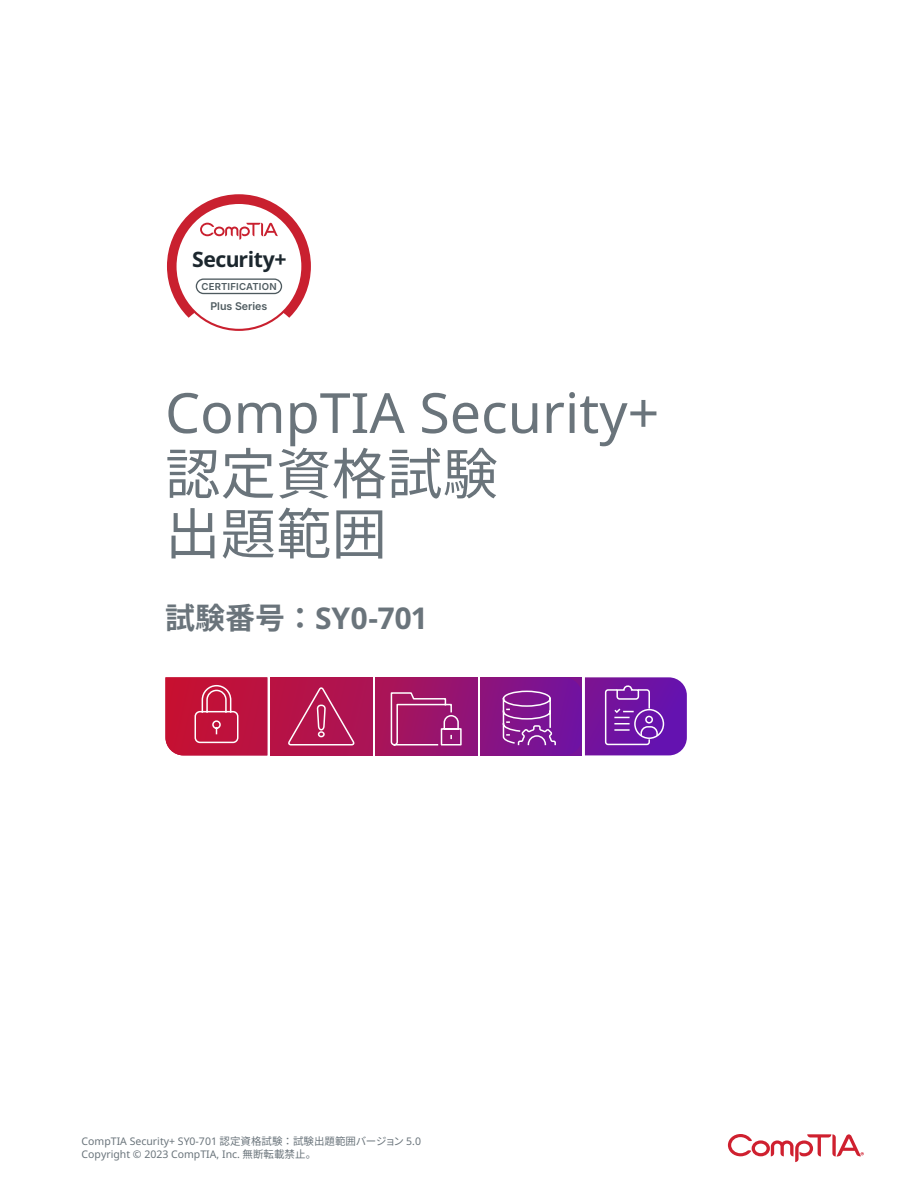
<style>
.page{position:relative;width:918px;height:1188px;background:#fff}
.page>*{position:absolute;margin:0;border:0;box-sizing:border-box;transform-origin:0 0}
.t1{font:55.5px/60.6px "Noto Sans";color:#6a747b}
.t2{font:700 30px "Noto Sans";color:#6a747b}
.t3{font:700 21.3px "Noto Sans";letter-spacing:-.02em;color:#1c272e}
.t4{font:600 10.65px "Inter";color:#4e5a5f}
.t5{font:10.5px/12.6px "Noto Sans";color:#6a747b}
.t6{font:600 9.6px "Inter";letter-spacing:.02em;color:#4e5a5f}
.s1{font-family:"Noto Sans CJ Kjp"}
</style>
<div class="page">
<svg style="left:728px;top:1134px;width:136px;height:28px"></svg>
<svg style="left:175px;top:203px;width:127px;height:127px"></svg>
<svg style="left:167px;top:194px;width:144px;height:125px"></svg>
<div style="left:196px;top:278px;width:86px;height:16px;border:1px solid #4e5a5f;border-radius:7px"></div>
<div style="left:270px;top:677px;width:102px;height:78px;background:#b2134c"></div>
<div style="left:375px;top:677px;width:102px;height:78px;background:linear-gradient(to right,#ac1454,#8e137a)"></div>
<svg style="left:390px;top:692px;width:72px;height:54px;background:#aa357d"></svg>
<svg style="left:165px;top:677px;width:102px;height:78px;background:#c32046"></svg>
<svg style="left:288px;top:687px;width:67px;height:59px"></svg>
<svg style="left:480px;top:677px;width:207px;height:78px;background:#8229a3"></svg>
<p class="t3" style="left:192px;top:246px;width:96px">Security+</p>
<p class="t6" style="left:201px;top:281px;width:77px">CERTIFICATION</p>
<p class="t4" style="left:210px;top:301px;width:59px">Plus Series</p>
<p class="t1" style="left:165px;top:384px;width:496px">CompTIA Security+<span class="s1">認定資格試験<br>出題範囲</span></p>
<p class="t2" style="left:165px;top:597px;width:264px"><span class="s1">試験番号：</span>SY0-701</p>
<p class="t5" style="left:82px;top:1135px;width:341px">CompTIA Security+ SY0-701 <span class="s1">認定資格試験：試験出題範囲バージョン</span> 5.0<br>Copyright © 2023 CompTIA, Inc. <span class="s1">無断転載禁止。</span></p>
</div>
